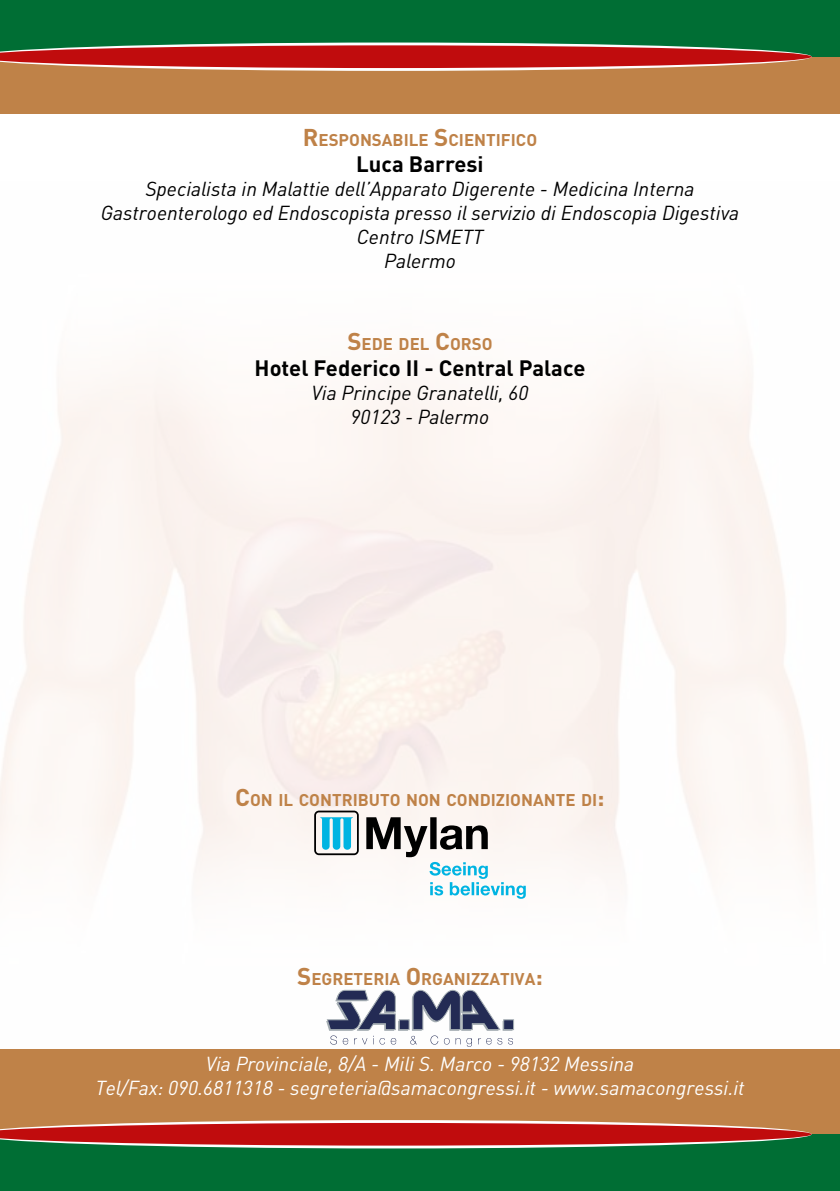
<style>
.page{position:relative;width:840px;height:1191px;background:#fff}
.page>*{position:absolute;margin:0;border:0;box-sizing:border-box;transform-origin:0 0}
.t1{font:700 22px "DIN Pro";color:#000}
.t2{font:italic 20px/24px "DIN Pro";color:#000;text-align:center}
.t3{font:italic 20px/24px "DIN Pro";color:#fff;text-align:center}
.t4{font:700 16.8px "DIN Pro";color:#bf8248}
.s1{font-size:24px}
</style>
<div class="page">
<img style="left:0;top:371px;width:813px;height:676px">
<div style="left:0;top:1049px;width:839px;height:85px;background:#bf8248"></div>
<div style="left:0;top:57px;width:839px;height:56px;background:#bf8248"></div>
<div style="left:0;top:1134px;width:839px;height:57px;background:#006e34"></div>
<div style="left:0;top:0;width:839px;height:57px;background:#006e34"></div>
<svg style="left:0;top:1120px;width:811px;height:28px"></svg>
<svg style="left:0;top:43px;width:811px;height:28px"></svg>
<svg style="left:314px;top:810px;width:44px;height:45px"></svg>
<svg style="left:366px;top:817px;width:159px;height:81px"></svg>
<svg style="left:326px;top:989px;width:188px;height:57px"></svg>
<p class="t4" style="left:302px;top:126px;width:27px"><span class="s1">R</span>ESP</p>
<p class="t4" style="left:349px;top:126px;width:189px">ONSABILE <span class="s1">S</span>CIENTIFICO</p>
<p class="t1" style="left:356px;top:146px;width:129px">Luca Barresi</p>
<p class="t2" style="left:101px;top:175px;width:639px">Specialista in Malattie dell’Apparato Digerente - Medicina Interna Gastroenterologo ed Endoscopista presso il servizio di Endoscopia Digestiva Centro ISMETT<br>Palermo</p>
<p class="t4" style="left:347px;top:330px;width:147px"><span class="s1">S</span>EDE DEL <span class="s1">C</span>ORSO</p>
<p class="t1" style="left:254px;top:350px;width:332px">Hotel Federico II - Central Palace</p>
<p class="t2" style="left:311px;top:379px;width:218px">Via Principe Granatelli, 60<br>90123 - Palermo</p>
<p class="t4" style="left:235px;top:786px;width:371px"><span class="s1">C</span>ON IL CONTRIBUTO NON CONDIZIONANTE DI<span class="s1">:</span></p>
<p class="t4" style="left:297px;top:965px;width:247px"><span class="s1">S</span>EGRETERIA <span class="s1">O</span> RGANIZZATIVA<span class="s1">:</span></p>
<p class="t3" style="left:95px;top:1049px;width:650px">Via Provinciale, 8/A - Mili S. Marco - 98132 Messina<br>Tel/Fax: 090.6811318 - segreteria@samacongressi.it - www.samacongressi.it</p>
</div>
